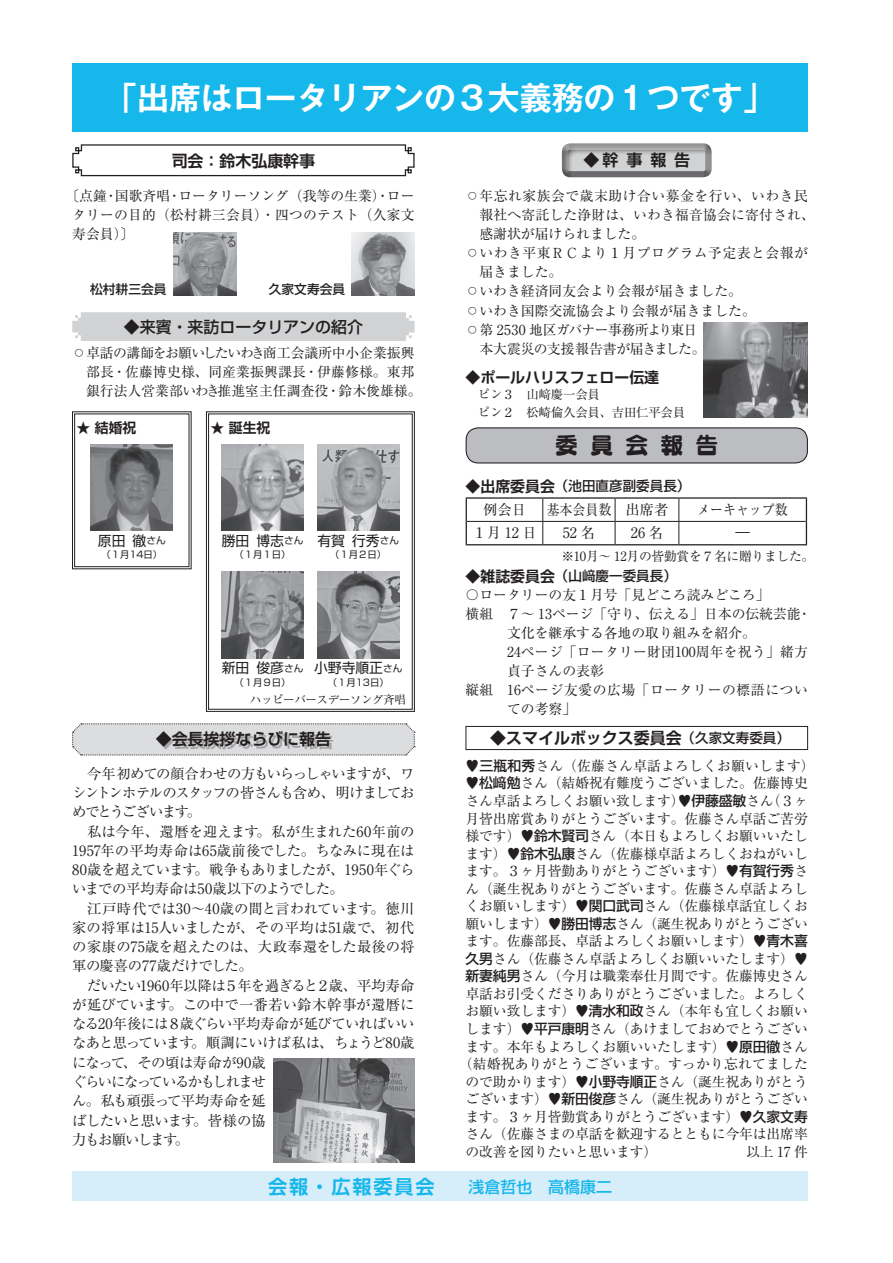
<style>
.page{position:relative;width:893px;height:1263px;background:#fff}
.page>*{position:absolute;margin:0;border:0;box-sizing:border-box;transform-origin:0 0}
.t1{font:700 31.95px "Gothic MB101 Pr 6 De";color:#fff}
.t2{font:23.4px "Slump Std DB";letter-spacing:.5em;color:#231f20}
.t3{font:700 19.2px "Shin Go Pr 6 De";letter-spacing:.1em;color:#16b7eb}
.t4{font:700 15.9px "Shin Go Pr 6 De";color:#231f20}
.t5{font:500 15.9px "Shin Go Pr 6";color:#16b7eb}
.t6{font:500 15.9px "Shin Go Pr 6 N";color:#231f20}
.t7{font:700 14.85px "Shin Go Pr 6 De";color:#231f20}
.t8{font:14.4px/19.2px "Ryumin Pr 6";letter-spacing:-.025em;color:#231f20}
.t9{font:14.4px "Ryumin Pr 6";color:#231f20;scale:.9 1}
.t10{font:13.8px "Ryumin Pr 6 N";letter-spacing:-.01em;color:#231f20}
.t11{font:13.8px/19.2px "Ryumin Pr 6";color:#231f20;text-align:justify}
.t12{font:13.8px "Ryumin Pr 6 N";letter-spacing:.01em;color:#231f20}
.t13{font:13.8px "Ryumin Pr 6";letter-spacing:.035em;color:#231f20}
.t14{font:13.8px "Shin Go Pr 6 N";color:#231f20}
.t15{font:13.8px "Ryumin Pr 6";letter-spacing:.045em;color:#231f20}
.t16{font:13.8px "Ryumin Pr 6";letter-spacing:-.035em;color:#231f20}
.t17{font:13.8px "Ryumin Pr 6";letter-spacing:-.02em;color:#231f20}
.t18{font:700 13.8px "Shin Go Pr 6 N De";color:#231f20}
.t19{font:500 13.5px "Shin Go Pr 6";color:#231f20}
.t20{font:12.75px "Ryumin Pr 6";letter-spacing:-.02em;color:#231f20}
.t21{font:500 12.75px "Shin Go Pr 6";color:#231f20}
.t22{font:12.45px/18px "Ryumin Pr 6";letter-spacing:-.02em;color:#231f20}
.t23{font:11.7px "Ryumin Pr 6 N";letter-spacing:-.05em;color:#231f20}
.t24{font:9.3px "Shin Go Pr 6 N";color:#231f20}
.s1{font-size:9.6px}
.s2{font-family:"Shin Go Pr 6 De";font-weight:700;font-size:14.85px}
.s3{font-family:"Shin Go Pr 6";font-weight:500;font-size:13.5px}
.s4{font-family:"Shin Go Pr 6";font-weight:500}
.s5{font-family:"Shin Go Pr 6 De";font-weight:700;font-size:19.2px}
</style>
<div class="page">
<div style="left:72px;top:1171px;width:736px;height:30px;background:#d6edfa"></div>
<div style="left:72px;top:64px;width:736px;height:68px;background:#16b7eb"></div>
<div style="left:466px;top:726px;width:342px;height:24px;border:1px solid #231f20"></div>
<svg style="left:72px;top:144px;width:343px;height:33px"></svg>
<svg style="left:72px;top:723px;width:343px;height:32px"></svg>
<div style="left:158px;top:734px;width:175px;height:15px;background:#231f20;opacity:.3"></div>
<div style="left:466px;top:428px;width:341px;height:35px;background:#bcbdc0;border-radius:12px"></div>
<div style="left:466px;top:427px;width:342px;height:36px;border:1px solid #231f20;border-radius:12px"></div>
<hr style="left:467px;top:521px;width:76px;height:1px;background:#231f20">
<hr style="left:543px;top:521px;width:72px;height:1px;background:#231f20">
<svg style="left:542px;top:499px;width:1px;height:45px"></svg>
<hr style="left:615px;top:521px;width:64px;height:1px;background:#231f20">
<svg style="left:615px;top:499px;width:1px;height:45px"></svg>
<hr style="left:679px;top:521px;width:127px;height:1px;background:#231f20">
<svg style="left:679px;top:499px;width:1px;height:45px"></svg>
<hr style="left:466px;top:497px;width:77px;height:2px;background:#231f20">
<hr style="left:543px;top:497px;width:72px;height:2px;background:#231f20">
<hr style="left:615px;top:497px;width:64px;height:2px;background:#231f20">
<hr style="left:679px;top:497px;width:128px;height:2px;background:#231f20">
<svg style="left:466px;top:499px;width:1px;height:45px"></svg>
<svg style="left:806px;top:499px;width:1px;height:45px"></svg>
<hr style="left:466px;top:544px;width:77px;height:1px;background:#231f20">
<hr style="left:543px;top:544px;width:72px;height:1px;background:#231f20">
<hr style="left:615px;top:544px;width:64px;height:1px;background:#231f20">
<hr style="left:679px;top:544px;width:128px;height:1px;background:#231f20">
<div style="left:562px;top:143px;width:150px;height:30px;background:#fff;opacity:.75"></div>
<div style="left:562px;top:144px;width:150px;height:33px;background:#231f20;opacity:.75"></div>
<div style="left:72px;top:312px;width:343px;height:29px;background:#d1d2d4"></div>
<svg style="left:206px;top:411px;width:209px;height:301px"></svg>
<svg style="left:72px;top:411px;width:120px;height:158px"></svg>
<div style="left:74px;top:414px;width:115px;height:153px;border:1px solid #231f20"></div>
<img style="left:273px;top:1059px;width:142px;height:104px">
<img style="left:704px;top:322px;width:104px;height:95px">
<img style="left:352px;top:233px;width:63px;height:62px">
<img style="left:173px;top:233px;width:63px;height:62px">
<h1 class="t1" style="left:105px;top:71px;width:671px">「出席はロータリアンの３大義務の１つです」</h1>
<p class="t4" style="left:172px;top:148px;width:145px">司会：鈴木弘康幹事</p>
<p class="t11" style="left:72px;top:186px;width:344px;text-indent:-7px">〔点鐘・国歌斉唱・ロータリーソング（我等の生業）・ロータリーの目的（松村耕三会員）・四つのテスト（久家文寿会員）〕</p>
<p class="t21" style="left:90px;top:278px;width:78px">松村耕三会員</p>
<p class="t21" style="left:269px;top:278px;width:78px">久家文寿会員</p>
<p class="t6" style="left:124px;top:314px;width:241px">◆来賓・来訪ロータリアンの紹介</p>
<p class="t11" style="left:86px;top:343px;width:337px;text-align:left;text-indent:-14px">⃝卓話の講師をお願いしたいわき商工会議所中小企業振興部長・佐藤博史様、同産業振興課長・伊藤修様。東邦銀行法人営業部いわき推進室主任調査役・鈴木俊雄様。</p>
<p class="t18" style="left:77px;top:417px;width:61px">★ 結婚祝</p>
<p class="t14" style="left:98px;top:529px;width:69px">原田 徹<span class="s1">さん</span></p>
<p class="t24" style="left:101px;top:547px;width:62px">（１月14日）</p>
<p class="t18" style="left:210px;top:417px;width:61px">★ 誕生祝</p>
<p class="t14" style="left:222px;top:529px;width:83px">勝田 博志<span class="s1">さん</span></p>
<p class="t24" style="left:234px;top:547px;width:58px">（１月１日）</p>
<p class="t14" style="left:317px;top:529px;width:83px">有賀 行秀<span class="s1">さん</span></p>
<p class="t24" style="left:330px;top:547px;width:58px">（１月２日）</p>
<p class="t14" style="left:222px;top:657px;width:83px">新田 俊彦<span class="s1">さん</span></p>
<p class="t24" style="left:234px;top:674px;width:58px">（１月９日）</p>
<p class="t14" style="left:314px;top:657px;width:90px">小野寺順正<span class="s1">さん</span></p>
<p class="t24" style="left:328px;top:674px;width:62px">（１月13日）</p>
<p class="t23" style="left:250px;top:691px;width:158px">ハッピーバースデーソング斉唱</p>
<p class="t4" style="left:156px;top:726px;width:177px">◆会長挨拶ならびに報告</p>
<p class="t8" style="left:72px;top:763px;width:344px">　今年初めての顔合わせの方もいらっしゃいますが、ワシントンホテルのスタッフの皆さんも含め、明けましておめでとうございます。<br>　私は今年、還暦を迎えます。私が生まれた60年前の<br>1957年の平均寿命は65歳前後でした。ちなみに現在は<br>80歳を超えています。戦争もありましたが、1950年ぐらいまでの平均寿命は50歳以下のようでした。<br>　江戸時代では30～40歳の間と言われています。徳川家の将軍は15人いましたが、その平均は51歳で、初代の家康の75歳を超えたのは、大政奉還をした最後の将軍の慶喜の77歳だけでした。<br>　だいたい1960年以降は５年を過ぎると２歳、平均寿命が延びています。この中で一番若い鈴木幹事が還暦になる20年後には８歳ぐらい平均寿命が延びていればいいなあと思っています。順調にいけば私は、ちょうど80歳になって、その頃は寿命が90歳<br>ぐらいになっているかもしれませ<br>ん。私も頑張って平均寿命を延<br>ばしたいと思います。皆様の協<br>力もお願いします。</p>
<p class="t4" style="left:583px;top:147px;width:108px">◆幹事報告</p>
<p class="t13" style="left:466px;top:185px;width:344px">⃝年忘れ家族会で歳末助け合い募金を行い、いわき民</p>
<p class="t11" style="left:479px;top:204px;width:337px">報社へ寄託した浄財は、いわき福音協会に寄付され、</p>
<p class="t11" style="left:479px;top:223px;width:167px">感謝状が届けられました。</p>
<p class="t13" style="left:466px;top:242px;width:344px">⃝いわき平東ＲＣより１月プログラム予定表と会報が</p>
<p class="t11" style="left:479px;top:262px;width:84px">届きました。</p>
<p class="t11" style="left:466px;top:281px;width:278px">⃝いわき経済同友会より会報が届きました。</p>
<p class="t11" style="left:466px;top:300px;width:292px">⃝いわき国際交流協会より会報が届きました。</p>
<p class="t16" style="left:466px;top:319px;width:233px">⃝第 2530 地区ガバナー事務所より東日</p>
<p class="t17" style="left:466px;top:338px;width:241px">　本大震災の支援報告書が届きました。</p>
<p class="t7" style="left:466px;top:365px;width:195px">◆ポールハリスフェロー伝達</p>
<p class="t22" style="left:466px;top:384px;width:221px">　ピン３　山﨑慶一会員<br>　ピン２　松崎倫久会員、吉田仁平会員</p>
<h2 class="t2" style="left:555px;top:429px;width:165px">委員会報告</h2>
<p class="t19" style="left:466px;top:475px;width:226px"><span class="s2">◆出席委員会</span>（池田直彦副委員長）</p>
<p class="t8" style="left:483px;top:500px;width:45px">例会日</p>
<p class="t9" style="left:547px;top:499px;width:137px">基本会員数 出席者</p>
<p class="t9" style="left:697px;top:499px;width:102px">メーキャップ数</p>
<p class="t8" style="left:472px;top:523px;width:66px">１月 12 日</p>
<p class="t8" style="left:563px;top:523px;width:34px">52 名</p>
<p class="t8" style="left:631px;top:523px;width:34px">26 名</p>
<p class="t8" style="left:735px;top:523px;width:16px">―</p>
<p class="t20" style="left:561px;top:546px;width:254px">※10月～ 12月の皆勤賞を７名に贈りました。</p>
<p class="t19" style="left:466px;top:565px;width:213px"><span class="s2">◆雑誌委員会</span>（山﨑慶一委員長）</p>
<p class="t11" style="left:466px;top:584px;width:306px">〇ロータリーの友１月号「見どころ読みどころ」</p>
<p class="t11" style="left:466px;top:603px;width:347px">横組　７～ 13ページ「守り、伝える」日本の伝統芸能・</p>
<p class="t11" style="left:507px;top:622px;width:250px">文化を継承する各地の取り組みを紹介。</p>
<p class="t11" style="left:466px;top:641px;width:344px">　　　24ページ「ロータリー財団100周年を祝う」緒方</p>
<p class="t11" style="left:507px;top:661px;width:98px">貞子さんの表彰</p>
<p class="t15" style="left:466px;top:679px;width:344px">縦組　16ページ友愛の広場「ロータリーの標語につい</p>
<p class="t11" style="left:507px;top:699px;width:71px">ての考察」</p>
<p class="t4" style="left:490px;top:725px;width:301px">◆スマイルボックス委員会<span class="s3">（久家文寿委員）</span></p>
<p class="t12" style="left:466px;top:755px;width:351px">♥<span class="s4">三瓶和秀</span>さん（佐藤さん卓話よろしくお願いします）</p>
<p class="t10" style="left:466px;top:772px;width:344px"><span class="s4">♥松﨑勉</span>さん（結婚祝有難度うございました。佐藤博史</p>
<p class="t10" style="left:466px;top:790px;width:344px">さん卓話よろしくお願い致します）<span class="s4">♥伊藤盛敏</span>さん（３ヶ</p>
<p class="t10" style="left:466px;top:807px;width:344px">月皆出席賞ありがとうございます。佐藤さん卓話ご苦労</p>
<p class="t10" style="left:466px;top:825px;width:344px">様です）<span class="s4">♥鈴木賢司</span>さん（本日もよろしくお願いいたし</p>
<p class="t10" style="left:466px;top:842px;width:344px">ます）<span class="s4">♥鈴木弘康</span>さん（佐藤様卓話よろしくおねがいし</p>
<p class="t10" style="left:466px;top:860px;width:344px">ます。３ヶ月皆勤ありがとうございます）<span class="s4">♥有賀行秀</span>さ</p>
<p class="t10" style="left:466px;top:878px;width:344px">ん（誕生祝ありがとうございます。佐藤さん卓話よろし</p>
<p class="t10" style="left:466px;top:895px;width:344px">くお願いします）<span class="s4">♥関口武司</span>さん（佐藤様卓話宜しくお</p>
<p class="t10" style="left:466px;top:913px;width:344px">願いします）<span class="s4">♥勝田博志</span>さん（誕生祝ありがとうござい</p>
<p class="t10" style="left:466px;top:930px;width:344px">ます。佐藤部長、卓話よろしくお願いします）<span class="s4">♥青木喜</span></p>
<p class="t10" style="left:466px;top:948px;width:344px"><span class="s4">久男</span>さん（佐藤さん卓話よろしくお願いいたします）<span class="s4">♥</span></p>
<p class="t10" style="left:466px;top:965px;width:344px"><span class="s4">新妻純男</span>さん（今月は職業奉仕月間です。佐藤博史さん</p>
<p class="t10" style="left:466px;top:983px;width:344px">卓話お引受くださりありがとうございました。よろしく</p>
<p class="t10" style="left:466px;top:1000px;width:344px">お願い致します）<span class="s4">♥清水和政</span>さん（本年も宜しくお願い</p>
<p class="t10" style="left:466px;top:1018px;width:344px">します）<span class="s4">♥平戸康明</span>さん（あけましておめでとうござい</p>
<p class="t10" style="left:466px;top:1035px;width:344px">ます。本年もよろしくお願いいたします）<span class="s4">♥原田徹</span>さん</p>
<p class="t12" style="left:459px;top:1053px;width:351px">（結婚祝ありがとうございます。すっかり忘れてました</p>
<p class="t10" style="left:466px;top:1070px;width:344px">ので助かります）<span class="s4">♥小野寺順正</span>さん（誕生祝ありがとう</p>
<p class="t10" style="left:466px;top:1088px;width:344px">ございます）<span class="s4">♥新田俊彦</span>さん（誕生祝ありがとうござい</p>
<p class="t10" style="left:466px;top:1106px;width:344px">ます。３ヶ月皆勤賞ありがとうございます）<span class="s4">♥久家文寿</span></p>
<p class="t10" style="left:466px;top:1123px;width:344px">さん（佐藤さまの卓話を歓迎するとともに今年は出席率</p>
<p class="t10" style="left:466px;top:1141px;width:193px">の改善を図りたいと思います）</p>
<p class="t11" style="left:746px;top:1141px;width:63px">以上 17 件</p>
<h3 class="t3" style="left:227px;top:1171px;width:168px">会報・広報委員会</h3>
<p class="t5" style="left:431px;top:1173px;width:225px">安田信二　関口武司　八幡恭朗</p>
<p class="t5" style="left:268px;top:1173px;width:345px"><span class="s5">会報・広報委員会</span>　　浅倉哲也　高橋康二</p>
</div>
